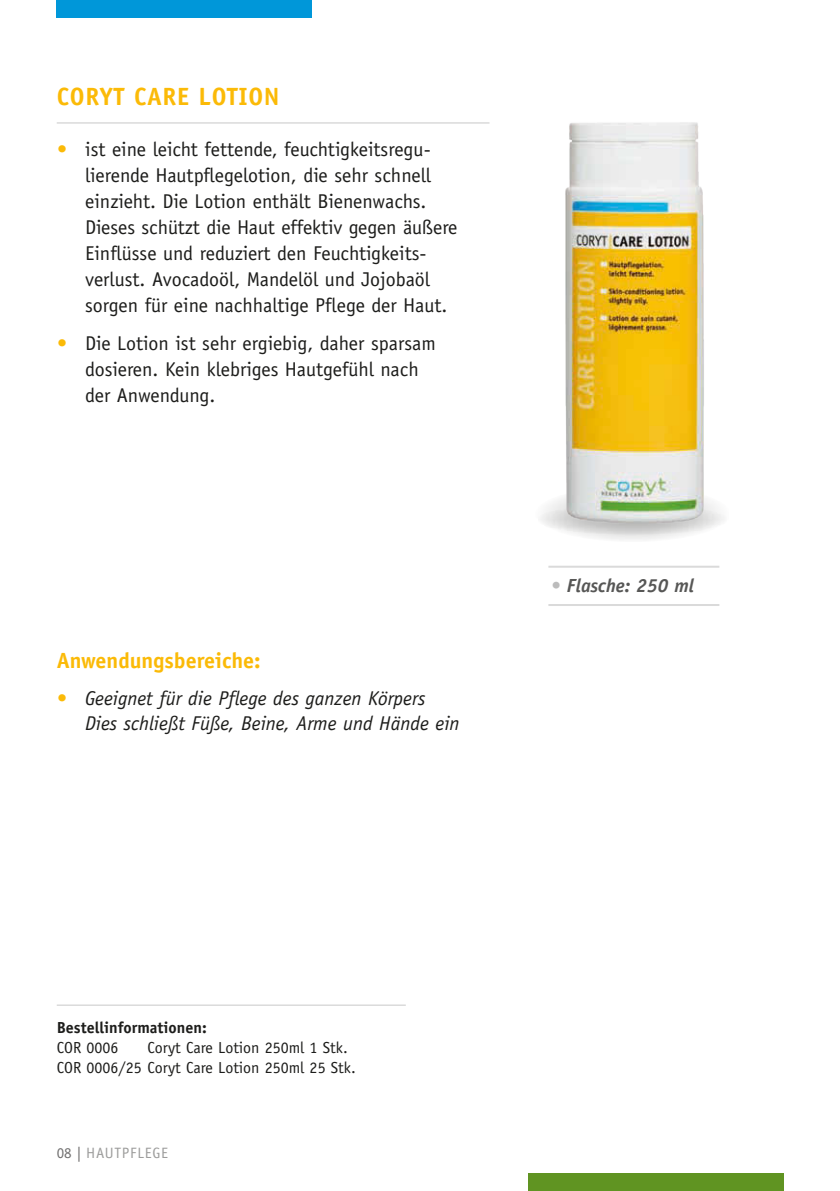
<style>
.page{position:relative;width:840px;height:1191px;background:#fff}
.page>*{position:absolute;margin:0;border:0;box-sizing:border-box;transform-origin:0 0}
.t1{font:700 25px "Officina Sans";letter-spacing:.025em;color:#fbba07}
.t2{font:700 22px "Officina Sans";color:#fbba07}
.t3{font:20px/26px "Officina Sans";color:#1d1d1b}
.t4{font:italic 20px/25px "Officina Sans";color:#1d1d1b}
.t5{font:italic 700 19px "Officina Sans";color:#575756}
.t6{font:16px/20px "Officina Sans";color:#1d1d1b}
.t7{font:700 16px "Officina Sans";color:#1d1d1b}
.t8{font:15px "Officina Sans";letter-spacing:.05em;color:#9d9d9c}
.s1{font-style:italic;color:#fbba07}
.s2{color:#fbba07}
.s3{color:#bcbcbc}
.s4{color:#706f6f}
</style>
<div class="page">
<div style="left:57px;top:0;width:255px;height:17px;background:#0097d9"></div>
<div style="left:527px;top:1174px;width:255px;height:17px;background:#609422"></div>
<hr style="left:548px;top:566px;width:171px;height:2px;background:#dadada">
<hr style="left:548px;top:604px;width:171px;height:2px;background:#dadada">
<hr style="left:57px;top:122px;width:432px;height:2px;background:#dadada">
<div style="left:534px;top:486px;width:196px;height:56px;background:#f5f5f5;border-radius:50%"></div>
<svg style="left:534px;top:504px;width:196px;height:31px"></svg>
<img style="left:541px;top:122px;width:186px;height:403px">
<hr style="left:57px;top:1004px;width:348px;height:2px;background:#dadada">
<p class="t1" style="left:57px;top:81px;width:224px">CORYT CARE LOTION</p>
<p class="t3" style="left:85px;top:136px;width:373px;text-indent:-28px"><span class="s1">•</span> ist eine leicht fettende, feuchtigkeitsregu&shy;lierende Hautpflegelotion, die sehr schnell einzieht. Die Lotion enthält Bienenwachs.<br>Dieses schützt die Haut effektiv gegen äußere Einflüsse und reduziert den Feuchtigkeits&shy;verlust. Avocadoöl, Mandelöl und Jojobaöl sorgen für eine nachhaltige Pflege der Haut.</p>
<p class="t3" style="left:85px;top:330px;width:352px;text-indent:-28px"><span class="s1">•</span> Die Lotion ist sehr ergiebig, daher sparsam dosieren. Kein klebriges Hautgefühl nach der Anwendung.</p>
<p class="t2" style="left:57px;top:647px;width:205px">Anwendungsbereiche:</p>
<p class="t4" style="left:85px;top:686px;width:376px;text-indent:-28px"><span class="s2">•</span> Geeignet für die Pflege des ganzen Körpers<br>Dies schließt Füße, Beine, Arme und Hände ein</p>
<p class="t5" style="left:551px;top:574px;width:144px"><span class="s3">•</span> Flasche: 250 ml</p>
<p class="t7" style="left:57px;top:1018px;width:151px">Bestellinformationen:</p>
<p class="t6" style="left:57px;top:1038px;width:63px">COR 0006</p>
<p class="t6" style="left:57px;top:1038px;width:300px;text-indent:91px">Coryt Care Lotion 250ml 1 Stk.<br>COR 0006/25 Coryt Care Lotion 250ml 25 Stk.</p>
<p class="t8" style="left:57px;top:1143px;width:113px"><span class="s4">08 |</span> HAUTPFLEGE</p>
</div>
